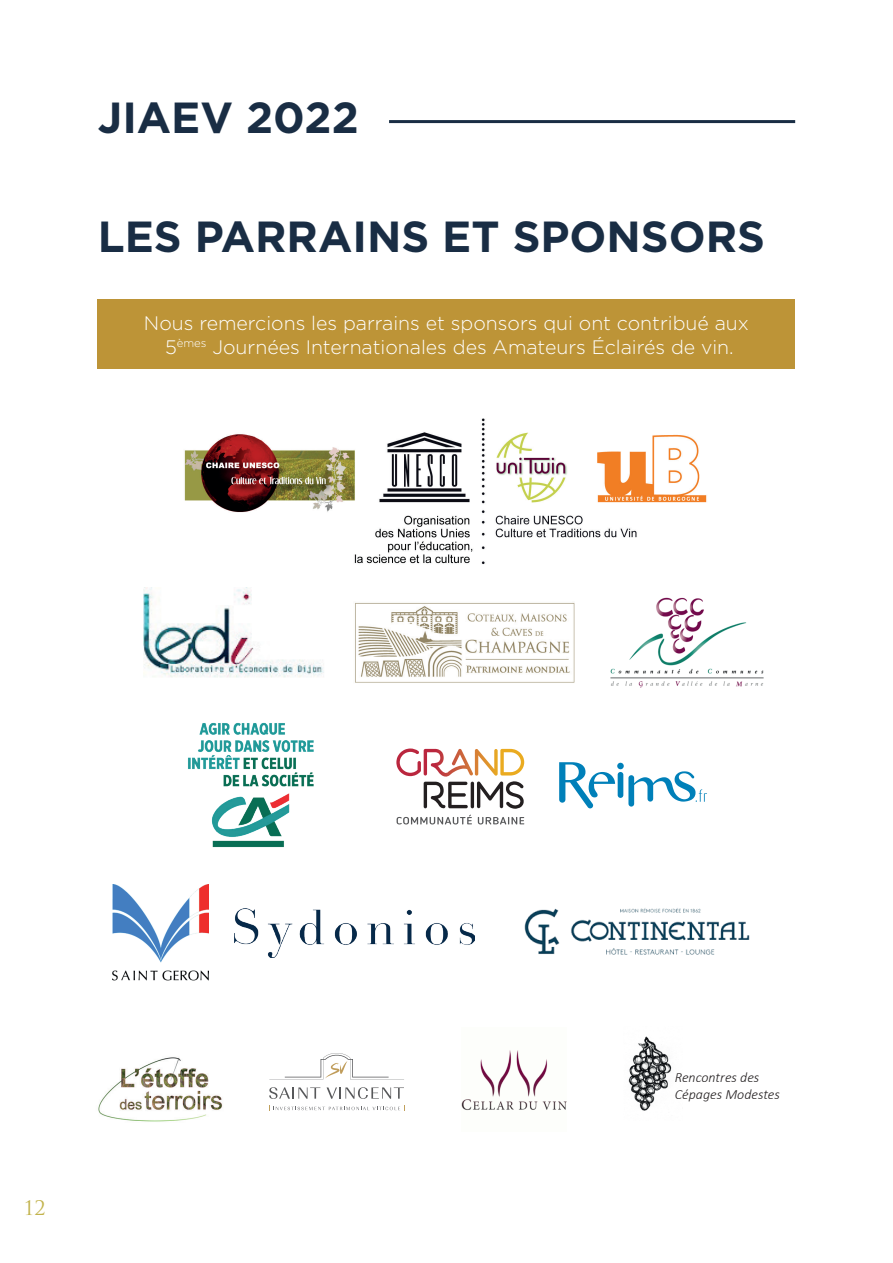
<style>
.page{position:relative;width:893px;height:1263px;background:#fff}
.page>*{position:absolute;margin:0;border:0;box-sizing:border-box;transform-origin:0 0}
.t1{font:700 43.5px "Gotham";color:#192d44}
.t2{font:300 19.5px/23.4px "Gotham";color:#fff;text-align:center}
.t3{font:19.5px "Trajan Pro";color:#c2b34c}
.t4{font:italic 300 14.1px/16.8px "Calibri";color:#231f20}
</style>
<div class="page">
<div style="left:98px;top:299px;width:697px;height:70px;background:#bd9437"></div>
<hr style="left:389px;top:120px;width:406px;height:3px;background:#192d44">
<img style="left:184px;top:418px;width:523px;height:147px">
<svg style="left:269px;top:1105px;width:136px;height:6px"></svg>
<svg style="left:269px;top:1087px;width:51px;height:12px"></svg>
<svg style="left:327px;top:1087px;width:77px;height:12px"></svg>
<svg style="left:284px;top:1053px;width:105px;height:26px"></svg>
<img style="left:98px;top:1057px;width:125px;height:65px">
<img style="left:462px;top:1050px;width:104px;height:61px">
<img style="left:628px;top:1036px;width:44px;height:75px">
<svg style="left:396px;top:748px;width:128px;height:61px"></svg>
<svg style="left:397px;top:815px;width:75px;height:9px"></svg>
<svg style="left:478px;top:817px;width:46px;height:7px"></svg>
<div style="left:617px;top:763px;width:7px;height:6px;background:#0080b9;border-radius:50%"></div>
<div style="left:618px;top:772px;width:5px;height:26px;background:#0080b9;border-radius:3px"></div>
<svg style="left:559px;top:762px;width:56px;height:46px"></svg>
<svg style="left:628px;top:771px;width:79px;height:35px"></svg>
<img style="left:188px;top:722px;width:126px;height:126px">
<img style="left:355px;top:602px;width:220px;height:81px">
<img style="left:610px;top:597px;width:154px;height:91px">
<img style="left:143px;top:587px;width:181px;height:91px">
<img style="left:524px;top:908px;width:226px;height:47px">
<img style="left:113px;top:885px;width:95px;height:96px">
<img style="left:234px;top:908px;width:240px;height:49px">
<h1 class="t1" style="left:98px;top:88px;width:262px">JIAEV 2022</h1>
<h1 class="t1" style="left:98px;top:207px;width:669px">LES PARRAINS ET SPONSORS</h1>
<p class="t2" style="left:144px;top:311px;width:607px">Nous remercions les parrains et sponsors qui ont contribué aux<br>5<sup>èmes</sup> Journées Internationales des Amateurs Éclairés de vin.</p>
<p class="t3" style="left:23px;top:1195px;width:24px">12</p>
<p class="t4" style="left:675px;top:1069px;width:107px">Rencontres des<br>Cépages Modestes</p>
</div>
